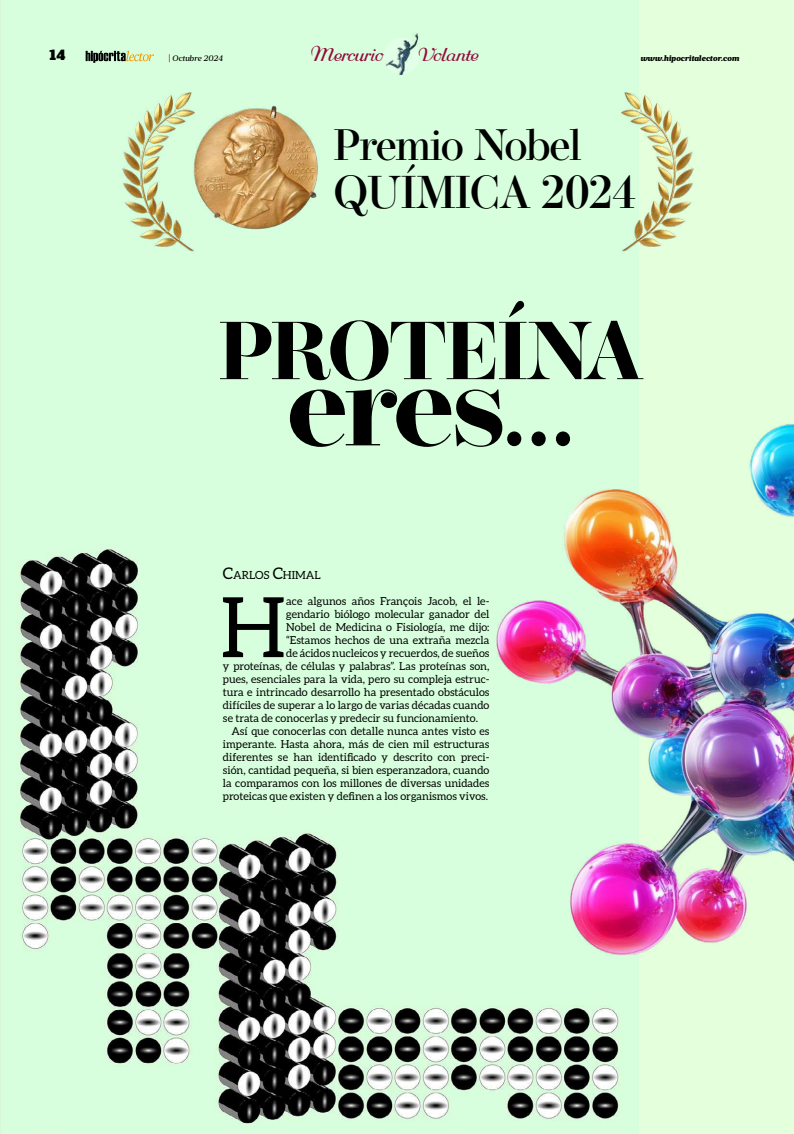
<style>
.page{position:relative;width:794px;height:1134px;background:#fff}
.page>*{position:absolute;margin:0;border:0;box-sizing:border-box;transform-origin:0 0}
.t1{font:700 117.8px "Operetta 18";color:#000}
.t2{font:83.5px "Aleo";color:#000}
.t3{font:700 81.8px "Operetta 18";letter-spacing:-.04em;color:#000}
.t4{font:500 45.9px "Operetta 12";letter-spacing:-.03em;color:#000}
.t5{font:500 43.9px "Operetta 12";letter-spacing:-.03em;color:#000}
.t6{font:20.3px "Rundkursiv";letter-spacing:-.03em;color:#930a3e}
.t7{font:13px "Alfa Slab One";color:#000}
.t8{font:11.2px "Aleo";color:#000}
.t9{font:11px "Aleo";color:#000}
.t10{font:italic 900 8px "Prumo Banner";color:#000}
.t11{font:italic 500 8px "Prumo Banner";color:#000}
.s1{font-weight:900;font-style:normal;color:#e0040b}
.s2{font-size:16px}
</style>
<div class="page">
<img style="left:0;top:0;width:639px;height:1134px">
<div style="left:383px;top:38px;width:37px;height:36px;background:#e2ffe7;border-radius:50%"></div>
<img style="left:385px;top:32px;width:35px;height:42px">
<svg style="left:86px;top:51px;width:68px;height:12px"></svg>
<img style="left:211px;top:102px;width:111px;height:134px">
<img style="left:95px;top:78px;width:116px;height:219px">
<img style="left:605px;top:78px;width:115px;height:219px">
<img style="left:431px;top:361px;width:363px;height:681px">
<p class="t7" style="left:50px;top:44px;width:17px">14</p>
<p class="t11" style="left:169px;top:53px;width:55px"><span class="s1">|</span> Octubre 2024</p>
<h3 class="t6" style="left:310px;top:43px;width:74px">Mercurio</h3>
<h3 class="t6" style="left:417px;top:43px;width:61px">Volante</h3>
<p class="t10" style="left:641px;top:53px;width:100px">www.hipocritalector.com</p>
<h3 class="t5" style="left:333px;top:120px;width:250px">Premio Nobel</h3>
<h3 class="t4" style="left:333px;top:165px;width:305px">QUÍMICA 2024</h3>
<h3 class="t3" style="left:218px;top:303px;width:427px">PROTEÍNA</h3>
<h1 class="t1" style="left:287px;top:336px;width:291px">eres…</h1>
<p class="t8" style="left:223px;top:569px;width:99px"><span class="s2">C</span>ARLOS <span class="s2">C</span>HIMAL</p>
<h2 class="t2" style="left:220px;top:580px;width:67px">H</h2>
<p class="t9" style="left:286px;top:595px;width:205px">ace algunos años François Jacob, el le-</p>
<p class="t9" style="left:286px;top:608px;width:205px">gendario biólogo molecular ganador del</p>
<p class="t9" style="left:286px;top:621px;width:205px">Nobel de Medicina o Fisiología, me dijo:</p>
<p class="t9" style="left:286px;top:634px;width:205px">“Estamos hechos de una extraña mezcla</p>
<p class="t9" style="left:286px;top:647px;width:205px">de ácidos nucleicos y recuerdos, de sueños</p>
<p class="t9" style="left:223px;top:660px;width:268px">y proteínas, de células y palabras”. Las proteínas son,</p>
<p class="t9" style="left:223px;top:673px;width:268px">pues, esenciales para la vida, pero su compleja estruc-</p>
<p class="t9" style="left:223px;top:686px;width:268px">tura e intrincado desarrollo ha presentado obstáculos</p>
<p class="t9" style="left:223px;top:699px;width:268px">difíciles de superar a lo largo de varias décadas cuando</p>
<p class="t9" style="left:223px;top:712px;width:257px">se trata de conocerlas y predecir su funcionamiento.</p>
<p class="t9" style="left:231px;top:725px;width:259px">Así que conocerlas con detalle nunca antes visto es</p>
<p class="t9" style="left:223px;top:738px;width:268px">imperante. Hasta ahora, más de cien mil estructuras</p>
<p class="t9" style="left:223px;top:751px;width:268px">diferentes se han identificado y descrito con preci-</p>
<p class="t9" style="left:223px;top:764px;width:268px">sión, cantidad pequeña, si bien esperanzadora, cuando</p>
<p class="t9" style="left:223px;top:777px;width:268px">la comparamos con los millones de diversas unidades</p>
<p class="t9" style="left:223px;top:790px;width:266px">proteicas que existen y definen a los organismos vivos.</p>
</div>
